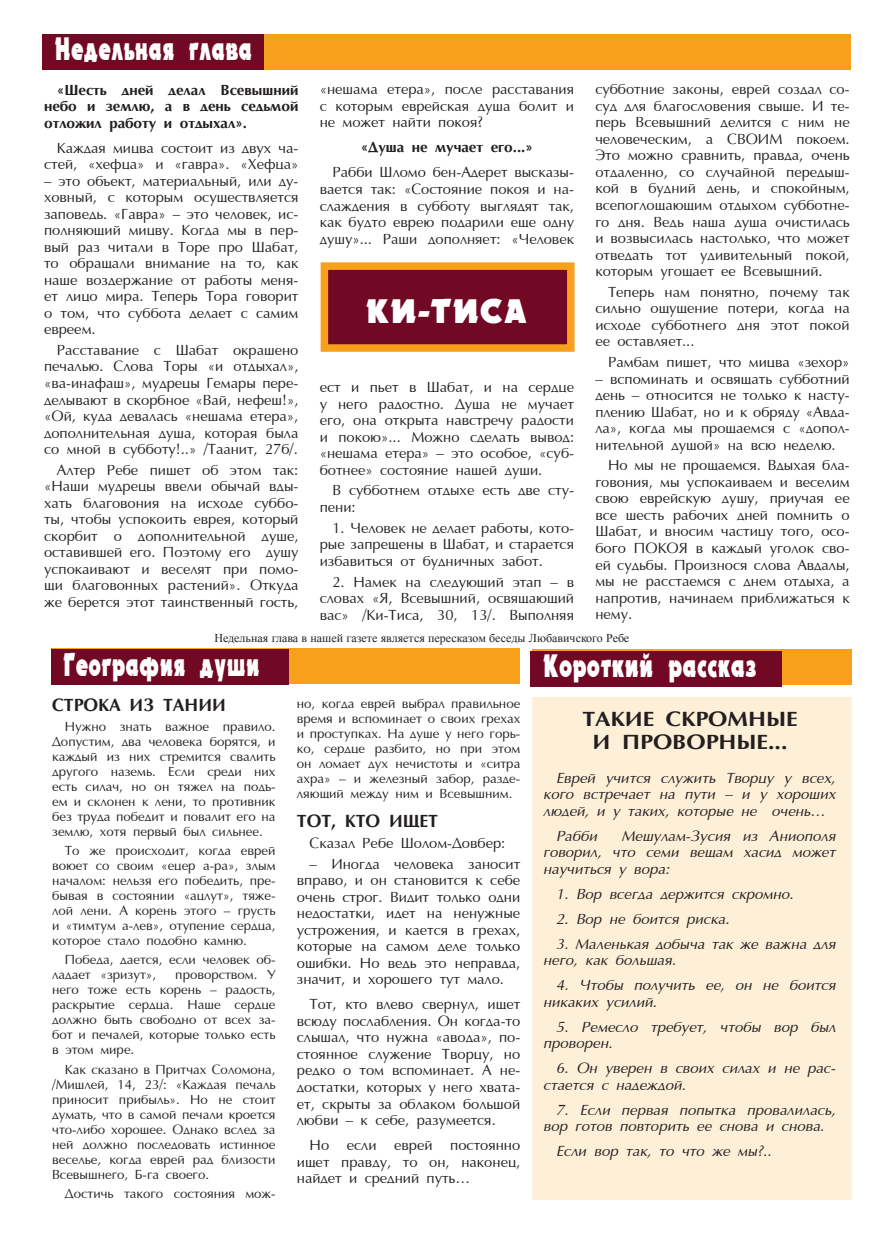
<style>
.page{position:relative;width:881px;height:1234px;background:#fff}
.page>*{position:absolute;margin:0;border:0;box-sizing:border-box;transform-origin:0 0}
.t1{font:33px "Uk Electron";color:#fff}
.t2{font:31.5px "Uk Electron";color:#fff;scale:.67 1}
.t3{font:31.5px "Uk Electron";color:#fff;scale:.7 1}
.t4{font:700 21px/22.5px "AG Opt Cyrillic";color:#231f20;text-align:center;scale:1.1 1}
.t5{font:700 18px "AG Opt Cyrillic";color:#231f20}
.t6{font:15px/16.5px "AG Opt Cyrillic Normal";color:#231f20;text-align:justify}
.t7{font:italic 15px/16.5px "AG Opt Cyrillic Normal";color:#231f20}
.t8{font:700 15px/16.5px "AG Opt Cyrillic";color:#231f20;text-align:justify}
.t9{font:13.5px/15px "AG Opt Cyrillic Normal";color:#231f20;text-align:justify}
.t10{font:12px "Times New Roman";color:#231f20}
</style>
<div class="page">
<div style="left:531px;top:697px;width:319px;height:502px;background:#feefd8"></div>
<div style="left:43px;top:34px;width:807px;height:35px;background:#f89f1c"></div>
<div style="left:43px;top:34px;width:220px;height:35px;background:#720924"></div>
<div style="left:324px;top:266px;width:246px;height:82px;background:#720924"></div>
<div style="left:320px;top:262px;width:254px;height:89px;border:8px solid #f89f1c"></div>
<div style="left:531px;top:649px;width:319px;height:35px;background:#f89f1c"></div>
<div style="left:530px;top:651px;width:251px;height:35px;background:#720924"></div>
<div style="left:51px;top:648px;width:468px;height:35px;background:#f89f1c"></div>
<div style="left:51px;top:649px;width:237px;height:35px;background:#720924"></div>
<h2 class="t2" style="left:55px;top:29px;width:296px">Недельная глава</h2>
<p class="t8" style="left:44px;top:82px;width:256px;text-indent:13px">«Шесть дней делал Всевышний небо и землю, а в день седьмой отложил работу и отдыхал».</p>
<p class="t6" style="left:44px;top:140px;width:256px;text-align:right">Каждая мицва состоит из двух ча&shy;стей, «хефца» и «гавра». «Хефца»</p>
<p class="t6" style="left:44px;top:173px;width:256px">– это объект, материальный, или ду&shy;ховный, с которым осуществляется заповедь. «Гавра» – это человек, ис&shy;полняющий мицву. Когда мы в пер&shy;вый раз читали в Торе про Шабат, то обращали внимание на то, как наше воздержание от работы меня&shy;ет лицо мира. Теперь Тора говорит о том, что суббота делает с самим евреем.</p>
<p class="t6" style="left:44px;top:342px;width:256px;text-indent:13px">Расставание с Шабат окрашено печалью. Слова Торы «и отдыхал», «ва-инафаш», мудрецы Гемары пере&shy;делывают в скорбное «Вай, нефеш!», «Ой, куда девалась «нешама етера», дополнительная душа, которая была со мной в субботу!..» /Таанит, 27б/.</p>
<p class="t6" style="left:44px;top:462px;width:256px;text-indent:13px">Алтер Ребе пишет об этом так: «Наши мудрецы ввели обычай вды&shy;хать благовония на исходе суббо&shy;ты, чтобы успокоить еврея, который скорбит о дополнительной душе, оставившей его. Поэтому его душу успокаивают и веселят при помо&shy;щи благовонных растений». Откуда же берется этот таинственный гость,</p>
<p class="t6" style="left:319px;top:82px;width:256px">«нешама етера», после расставания с которым еврейская душа болит и не может найти покоя?</p>
<p class="t8" style="left:360px;top:139px;width:173px">«Душа не мучает его...»</p>
<p class="t6" style="left:319px;top:165px;width:256px;text-indent:13px">Рабби Шломо бен-Адерет высказы&shy;вается так: «Состояние покоя и на&shy;слаждения в субботу выглядят так, как будто еврею подарили еще одну душу»... Раши дополняет: «Человек</p>
<h1 class="t1" style="left:366px;top:290px;width:163px">ки-тиса</h1>
<p class="t6" style="left:319px;top:379px;width:256px">ест и пьет в Шабат, и на сердце у него радостно. Душа не мучает его, она открыта навстречу радости и покою»... Можно сделать вывод: «нешама етера» – это особое, «суб&shy;ботнее» состояние нашей души.</p>
<p class="t6" style="left:319px;top:482px;width:256px;text-indent:13px">В субботнем отдыхе есть две сту&shy;пени:</p>
<p class="t6" style="left:319px;top:520px;width:256px;text-indent:13px">1. Человек не делает работы, кото&shy;рые запрещены в Шабат, и старается избавиться от будничных забот.</p>
<p class="t6" style="left:319px;top:573px;width:256px;text-indent:13px">2. Намек на следующий этап – в словах «Я, Всевышний, освящающий вас» /Ки-Тиса, 30, 13/. Выполняя</p>
<p class="t6" style="left:595px;top:82px;width:256px">субботние законы, еврей создал со&shy;суд для благословения свыше. И те&shy;перь Всевышний делится с ним не человеческим, а СВОИМ покоем.<br>Это можно сравнить, правда, очень отдаленно, со случайной передыш&shy;кой в будний день, и спокойным, всепоглощающим отдыхом субботне&shy;го дня. Ведь наша душа очистилась и возвысилась настолько, что может отведать тот удивительный покой, которым угощает ее Всевышний.</p>
<p class="t6" style="left:595px;top:284px;width:256px;text-indent:13px">Теперь нам понятно, почему так сильно ощущение потери, когда на исходе субботнего дня этот покой ее оставляет...</p>
<p class="t6" style="left:608px;top:354px;width:243px">Рамбам пишет, что мицва «зехор»</p>
<p class="t6" style="left:595px;top:371px;width:256px">– вспоминать и освящать субботний день – относится не только к насту&shy;плению Шабат, но и к обряду «Авда&shy;ла», когда мы прощаемся с «допол&shy;нительной душой» на всю неделю.</p>
<p class="t6" style="left:595px;top:457px;width:256px;text-indent:13px">Но мы не прощаемся. Вдыхая бла&shy;говония, мы успокаиваем и веселим свою еврейскую душу, приучая ее все шесть рабочих дней помнить о Шабат, и вносим частицу того, осо&shy;бого ПОКОЯ в каждый уголок сво&shy;ей судьбы. Произнося слова Авдалы, мы не расстаемся с днем отдыха, а напротив, начинаем приближаться к нему.</p>
<p class="t10" style="left:214px;top:629px;width:416px">Недельная глава в нашей газете является пересказом беседы Любавичского Ребе</p>
<h2 class="t2" style="left:64px;top:644px;width:295px">Геîграфия души</h2>
<p class="t5" style="left:52px;top:695px;width:147px">СТРОКА И З ТАНИИ</p>
<p class="t9" style="left:52px;top:719px;width:225px;text-indent:13px">Нужно знать важное правило.<br>Допустим, два человека борятся, и каждый из них стремится свалить другого наземь. Если среди них есть силач, но он тяжел на подъ&shy;ем и склонен к лени, то противник без труда победит и повалит его на землю, хотя первый был сильнее.</p>
<p class="t9" style="left:52px;top:843px;width:225px;text-indent:13px">То же происходит, когда еврей воюет со своим «ецер а-ра», злым началом: нельзя его победить, пре&shy;бывая в состоянии «ацлут», тяже&shy;лой лени. А корень этого – грусть и «тимтум а-лев», отупение сердца, которое стало подобно камню.</p>
<p class="t9" style="left:52px;top:952px;width:225px;text-indent:13px">Победа, дается, если человек об&shy;ладает «зризут»,</p>
<p class="t9" style="left:52px;top:967px;width:225px;text-indent:123px">проворством. У него тоже есть корень – радость, раскрытие сердца. Наше сердце должно быть свободно от всех за&shy;бот и печалей, которые только есть в этом мире.</p>
<p class="t9" style="left:52px;top:1061px;width:225px;text-indent:13px">Как сказано в Притчах Соломона, /Мишлей, 14, 23/: «Каждая печаль приносит прибыль». Но не стоит думать, что в самой печали кроется что-либо хорошее. Однако вслед за ней должно последовать истинное веселье, когда еврей рад близости Всевышнего, Б-га своего.</p>
<p class="t9" style="left:65px;top:1186px;width:212px">Достичь такого состояния мож-</p>
<p class="t9" style="left:297px;top:696px;width:225px">но, когда еврей выбрал правильное время и вспоминает о своих грехах и проступках. На душе у него горь&shy;ко, сердце разбито, но при этом он ломает дух нечистоты и «ситра ахра» – и железный забор, разде&shy;ляющий между ним и Всевышним.</p>
<p class="t5" style="left:297px;top:811px;width:143px">ТОТ, КТО И ЩЕТ</p>
<p class="t6" style="left:309px;top:835px;width:197px">Сказал Ребе Шолом-Довбер:</p>
<p class="t6" style="left:297px;top:856px;width:225px;text-indent:13px">– Иногда человека заносит вправо, и он становится к себе очень строг. Видит только одни недостатки, идет на ненужные устрожения, и кается в грехах, которые на самом деле только ошибки. Но ведь это неправда, значит, и хорошего тут мало.</p>
<p class="t6" style="left:297px;top:996px;width:225px;text-indent:13px">Тот, кто влево свернул, ищет всюду послабления. Он когда-то слышал, что нужна «авода», по&shy;стоянное служение Творцу, но редко о том вспоминает. А не&shy;достатки, которых у него хвата&shy;ет, скрыты за облаком большой любви – к себе, разумеется.</p>
<p class="t6" style="left:297px;top:1137px;width:225px;text-indent:13px">Но если еврей постоянно ищет правду, то он, наконец, найдет и средний путь…</p>
<h2 class="t3" style="left:543px;top:645px;width:306px">Короткий рассказ</h2>
<h3 class="t4" style="left:582px;top:708px;width:197px">Такие скромные и п роворные...</h3>
<p class="t7" style="left:543px;top:769px;width:293px;text-align:justify;text-indent:13px">Еврей учится служить Творцу у всех, кого встречает на пути – и у хороших людей, и у таких, которые не очень…</p>
<p class="t7" style="left:556px;top:827px;width:43px">Рабби</p>
<p class="t7" style="left:543px;top:827px;width:293px;text-align:justify;text-indent:78px">Мешулам-Зусия из Аниополя говорил, что семи вещам хасид может научиться у вора:</p>
<p class="t7" style="left:556px;top:885px;width:239px">1. Вор всегда держится скромно.</p>
<p class="t7" style="left:556px;top:910px;width:175px">2. Вор не боится риска.</p>
<p class="t7" style="left:543px;top:935px;width:293px;text-indent:13px">3. Маленькая добыча так же важна для него, как большая.</p>
<p class="t7" style="left:543px;top:977px;width:293px;text-indent:13px">4. Чтобы получить ее, он не боится никаких усилий.</p>
<p class="t7" style="left:543px;top:1018px;width:294px;text-indent:13px">5. Ремесло требует, чтобы вор был проворен.</p>
<p class="t7" style="left:543px;top:1060px;width:293px;text-indent:13px">6. Он уверен в своих силах и не рас&shy;стается с надеждой.</p>
<p class="t7" style="left:543px;top:1101px;width:293px;text-indent:13px">7. Если первая попытка провалилась, вор готов повторить ее снова и снова.</p>
<p class="t7" style="left:556px;top:1143px;width:217px">Если вор так, то что же мы?..</p>
</div>
